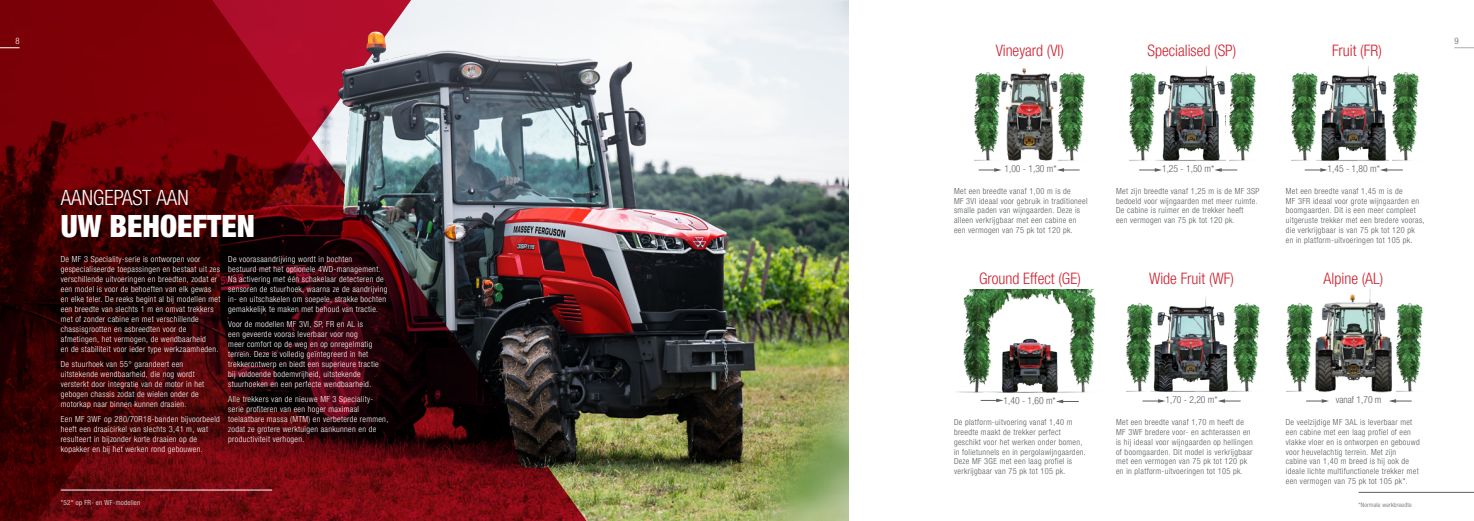
<style>
.page{position:relative;width:1474px;height:521px;background:#fff}
.page>*{position:absolute;margin:0;border:0;box-sizing:border-box;transform-origin:0 0}
.Headings-WHite{font:900 condensed 30.62px "Helvetica Neue LTW1 G";color:#fff}
.Headings-WHite-2{font:300 condensed 21px "Helvetica Neue LTW1 G";color:#fff}
.t1{font:300 condensed 15.75px "Helvetica Neue LTW1 G";color:#cf202f}
.t2{font:300 condensed 9.62px "Helvetica Neue LTW1 G";color:#5f5f62}
.t3{font:300 condensed 8.75px "Helvetica Neue LTW1 G";color:#fff}
.t4{font:300 condensed 8.75px "Helvetica Neue LTW1 G";color:#5f5f62}
.Body_Copy-White{font:300 condensed 8.31px/10px "Helvetica Neue LTW1 G";letter-spacing:.04em;color:#fff}
.Body_copy-Blk{font:300 condensed 8.31px/10px "Helvetica Neue LTW1 G";letter-spacing:.04em;color:#575b5e}
.Foot_note_with_line{font:300 condensed 7px "Helvetica Neue LTW1 G";letter-spacing:.04em;color:#fff}
.Foot_note_with_line-2{font:300 condensed 6.12px "Helvetica Neue LTW1 G";letter-spacing:.04em;color:#5f5f62}
</style>
<div class="page">
<img style="left:1159px;top:66px;width:66px;height:95px">
<img style="left:1321px;top:66px;width:67px;height:95px">
<img style="left:957px;top:289px;width:140px;height:104px">
<img style="left:1156px;top:297px;width:105px;height:95px">
<img style="left:1316px;top:289px;width:76px;height:104px">
<img style="left:1004px;top:68px;width:54px;height:93px">
<svg style="left:980px;top:399px;width:23px;height:3px"></svg>
<svg style="left:1056px;top:400px;width:22px;height:3px"></svg>
<svg style="left:1139px;top:169px;width:23px;height:3px"></svg>
<svg style="left:978px;top:169px;width:23px;height:3px"></svg>
<svg style="left:1304px;top:168px;width:23px;height:4px"></svg>
<svg style="left:1142px;top:399px;width:23px;height:4px"></svg>
<svg style="left:1306px;top:399px;width:22px;height:4px"></svg>
<svg style="left:1057px;top:169px;width:22px;height:3px"></svg>
<svg style="left:1215px;top:168px;width:22px;height:4px"></svg>
<svg style="left:1380px;top:168px;width:22px;height:4px"></svg>
<svg style="left:1218px;top:399px;width:22px;height:4px"></svg>
<svg style="left:1389px;top:399px;width:22px;height:4px"></svg>
<img style="left:611px;top:0;width:237px;height:521px">
<img style="left:420px;top:0;width:191px;height:521px">
<svg style="left:0;top:0;width:420px;height:521px;background:#570308"></svg>
<img style="left:290px;top:31px;width:271px;height:437px">
<img style="left:1058px;top:72px;width:28px;height:97px">
<img style="left:1229px;top:72px;width:28px;height:97px">
<img style="left:1396px;top:303px;width:28px;height:97px">
<img style="left:1392px;top:72px;width:28px;height:97px">
<img style="left:974px;top:72px;width:30px;height:97px">
<img style="left:1129px;top:72px;width:30px;height:97px">
<img style="left:1126px;top:303px;width:30px;height:97px">
<img style="left:1286px;top:303px;width:30px;height:97px">
<img style="left:1291px;top:72px;width:30px;height:97px">
<hr style="left:1358px;top:492px;width:115px;height:1px;background:#5f5f62">
<hr style="left:61px;top:490px;width:211px;height:1px;background:#fff">
<svg style="left:1454px;top:48px;width:19px;height:1px"></svg>
<svg style="left:0;top:48px;width:20px;height:1px"></svg>
<p class="t3" style="left:15px;top:36px;width:6px">8</p>
<p class="t4" style="left:1454px;top:35px;width:6px">9</p>
<p class="t1" style="left:995px;top:41px;width:70px">Vineyard (VI)</p>
<p class="t1" style="left:1147px;top:41px;width:90px">Specialised (SP)</p>
<p class="t1" style="left:1331px;top:41px;width:51px">Fruit (FR)</p>
<p class="Headings-WHite-2" style="left:61px;top:185px;width:129px">AANGEPAST AAN</p>
<p class="Headings-WHite" style="left:61px;top:208px;width:195px">UW BEHOEFTEN</p>
<p class="Body_Copy-White" style="left:61px;top:254px;width:161px">De MF 3 Speciality-serie is ontworpen voor gespecialiseerde toepassingen en bestaat uit zes verschillende uitvoeringen en breedten, zodat er een model is voor de behoeften van elk gewas en elke teler. De reeks begint al bij modellen met een breedte van slechts 1 m en omvat trekkers met of zonder cabine en met verschillende chassisgrootten en asbreedten voor de afmetingen, het vermogen, de wendbaarheid<br>en de stabiliteit voor ieder type werkzaamheden.</p>
<p class="Body_Copy-White" style="left:61px;top:359px;width:145px">De stuurhoek van 55° garandeert een uitstekende wendbaarheid, die nog wordt versterkt door integratie van de motor in het gebogen chassis zodat de wielen onder de motorkap naar binnen kunnen draaien.</p>
<p class="Body_Copy-White" style="left:61px;top:414px;width:161px">Een MF 3WF op 280/70R18-banden bijvoorbeeld heeft een draaicirkel van slechts 3,41 m, wat resulteert in bijzonder korte draaien op de kopakker en bij het werken rond gebouwen.</p>
<p class="Body_Copy-White" style="left:228px;top:254px;width:161px">De voorasaandrijving wordt in bochten<br>bestuurd met het optionele 4WD-management.<br>Na activering met één schakelaar detecteren de sensoren de stuurhoek, waarna ze de aandrijving in- en uitschakelen om soepele, strakke bochten gemakkelijk te maken met behoud van tractie.</p>
<p class="Body_Copy-White" style="left:228px;top:319px;width:152px">Voor de modellen MF 3VI, SP, FR en AL is<br>een geveerde vooras leverbaar voor nog<br>meer comfort op de weg en op onregelmatig terrein. Deze is volledig geïntegreerd in het trekkerontwerp en biedt een superieure tractie bij voldoende bodemvrijheid, uitstekende stuurhoeken en een perfecte wendbaarheid.</p>
<p class="Body_Copy-White" style="left:228px;top:394px;width:161px">Alle trekkers van de nieuwe MF 3 Speciality&shy;serie profiteren van een hoger maximaal toelaatbare massa (MTM) en verbeterde remmen, zodat ze grotere werktuigen aankunnen en de productiviteit verhogen.</p>
<p class="Foot_note_with_line" style="left:61px;top:498px;width:81px">*52° op FR- en WF-modellen</p>
<p class="t2" style="left:1004px;top:163px;width:54px">1,00 - 1,30 m*</p>
<p class="t2" style="left:1162px;top:163px;width:54px">1,25 - 1,50 m*</p>
<p class="t2" style="left:1327px;top:163px;width:54px">1,45 - 1,80 m*</p>
<p class="Body_copy-Blk" style="left:954px;top:186px;width:135px">Met een breedte vanaf 1,00 m is de<br>MF 3VI ideaal voor gebruik in traditioneel smalle paden van wijngaarden. Deze is alleen verkrijgbaar met een cabine en een vermogen van 75 pk tot 120 pk.</p>
<p class="Body_copy-Blk" style="left:1116px;top:186px;width:145px">Met zijn breedte vanaf 1,25 m is de MF 3SP bedoeld voor wijngaarden met meer ruimte.<br>De cabine is ruimer en de trekker heeft<br>een vermogen van 75 pk tot 120 pk.</p>
<p class="Body_copy-Blk" style="left:1285px;top:186px;width:140px">Met een breedte vanaf 1,45 m is de<br>MF 3FR ideaal voor grote wijngaarden en boomgaarden. Dit is een meer compleet uitgeruste trekker met een bredere vooras, die verkrijgbaar is van 75 pk tot 120 pk<br>en in platform-uitvoeringen tot 105 pk.</p>
<p class="t1" style="left:979px;top:269px;width:103px">Ground Effect (GE)</p>
<p class="t1" style="left:1148px;top:269px;width:87px">Wide Fruit (WF)</p>
<p class="t1" style="left:1323px;top:269px;width:61px">Alpine (AL)</p>
<p class="t2" style="left:1003px;top:395px;width:54px">1,40 - 1,60 m*</p>
<p class="Body_copy-Blk" style="left:954px;top:417px;width:133px">De platform-uitvoering vanaf 1,40 m breedte maakt de trekker perfect geschikt voor het werken onder bomen, in folietunnels en in pergolawijngaarden.<br>Deze MF 3GE met een laag profiel is verkrijgbaar van 75 pk tot 105 pk.</p>
<p class="t2" style="left:1165px;top:394px;width:54px">1,70 - 2,20 m*</p>
<p class="t2" style="left:1335px;top:394px;width:47px">vanaf 1,70 m</p>
<p class="Body_copy-Blk" style="left:1116px;top:417px;width:138px">Met een breedte vanaf 1,70 m heeft de MF 3WF bredere voor- en achterassen en is hij ideaal voor wijngaarden op hellingen of boomgaarden. Dit model is verkrijgbaar met een vermogen van 75 pk tot 120 pk en in platform-uitvoeringen tot 105 pk.</p>
<p class="Body_copy-Blk" style="left:1285px;top:417px;width:135px">De veelzijdige MF 3AL is leverbaar met een cabine met een laag profiel of een vlakke vloer en is ontworpen en gebouwd voor heuvelachtig terrein. Met zijn<br>cabine van 1,40 m breed is hij ook de ideale lichte multifunctionele trekker met een vermogen van 75 pk tot 105 pk*.</p>
<p class="Foot_note_with_line-2" style="left:1358px;top:502px;width:55px">*Normale werkbreedte</p>
</div>
